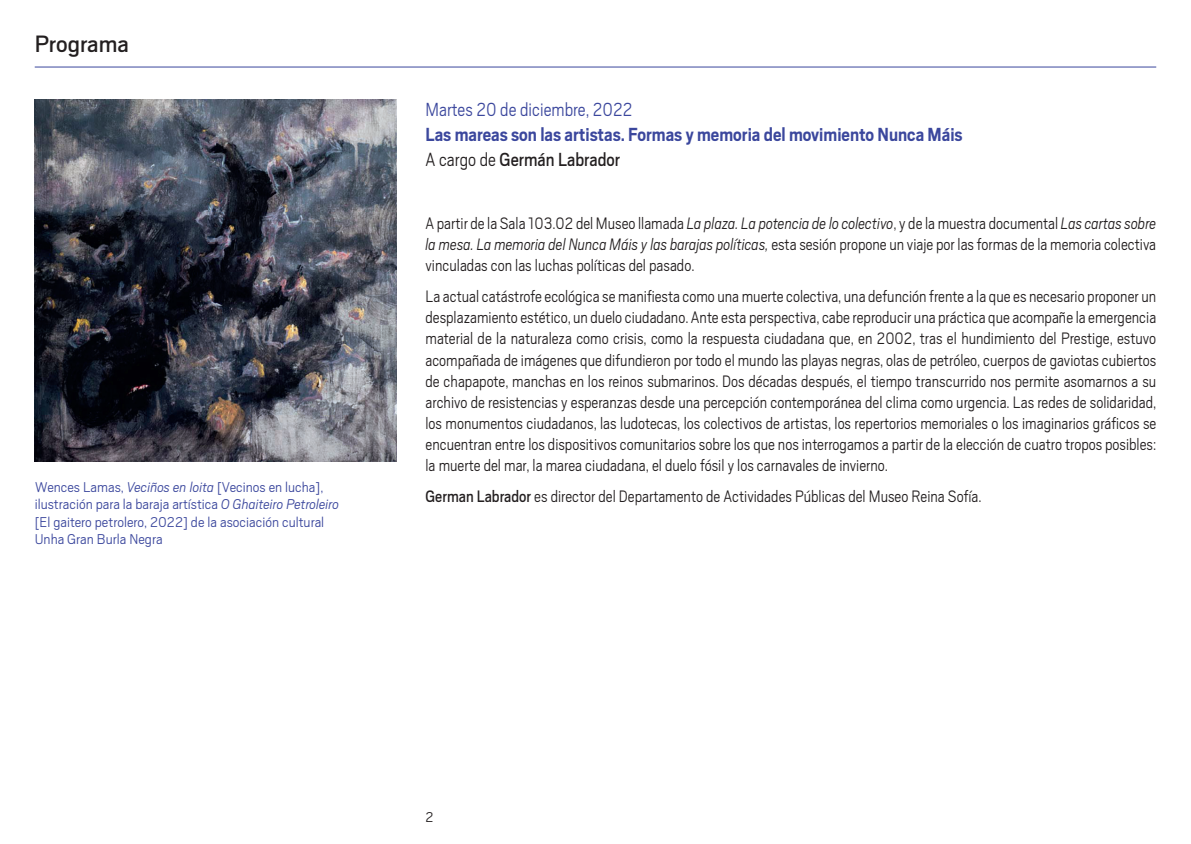
<style>
.page{position:relative;width:1191px;height:844px;background:#fff}
.page>*{position:absolute;margin:0;border:0;box-sizing:border-box;transform-origin:0 0}
.t1{font:26.25px "Scout";color:#231f20}
.Cuerpo_A{font:700 21px "Scout";color:#3b479d;scale:.9 1}
.Cuerpo_A-2{font:300 21px "Scout";color:#3b479d;scale:.9 1}
.Cuerpo_A-3{font:21px "Scout";color:#231f20;scale:.9 1}
.Cuerpo_A-4{font:300 18.38px/21px "Scout";color:#231f20;text-align:justify;scale:.9 1}
.Cuerpo_A-5{font:300 15.75px "Scout";color:#3b479d}
.t2{font:300 15.75px "Scout";color:#231f20}
.s1{font-style:italic}
.s2{font-weight:300}
.s3{font-weight:400}
</style>
<div class="page">
<hr style="left:35px;top:67px;width:1121px;height:1px;background:#3b479d">
<img style="left:35px;top:99px;width:362px;height:362px">
<h1 class="t1" style="left:35px;top:26px;width:96px">Programa</h1>
<p class="Cuerpo_A-5" style="left:35px;top:476px;width:290px">Wences Lamas, <span class="s1">Veciños en loita</span> [Vecinos en lucha],</p>
<p class="Cuerpo_A-5" style="left:35px;top:494px;width:306px">ilustración para la baraja artística <span class="s1">O Ghaiteiro Petroleiro</span></p>
<p class="Cuerpo_A-5" style="left:35px;top:511px;width:291px">[El gaitero petrolero, 2022] de la asociación cultural</p>
<p class="Cuerpo_A-5" style="left:35px;top:529px;width:129px">Unha Gran Burla Negra</p>
<p class="Cuerpo_A-2" style="left:425px;top:96px;width:231px">Martes 20 de diciembre, 2022</p>
<p class="Cuerpo_A" style="left:425px;top:120px;width:598px">Las mareas son las artistas. Formas y memoria del movimiento Nunca Máis</p>
<p class="Cuerpo_A-3" style="left:425px;top:146px;width:218px"><span class="s2">A cargo de</span> Germán Labrador</p>
<p class="Cuerpo_A-4" style="left:425px;top:212px;width:813px">A partir de la Sala 103.02 del Museo llamada <span class="s1">La plaza. La potencia de lo colectivo</span>,y de la muestra documental <span class="s1">Las cartas sobre la mesa. La memoria del Nunca Máis y las barajas políticas,</span> esta sesión propone un viaje por las formas de la memoria colectiva vinculadas con las luchas políticas del pasado.</p>
<p class="Cuerpo_A-4" style="left:425px;top:285px;width:813px">La actual catástrofe ecológica se manifiesta como una muerte colectiva, una defunción frente a la que es necesario proponer un desplazamiento estético, un duelo ciudadano. Ante esta perspectiva, cabe reproducir una práctica que acompañe la emergencia material de la naturaleza como crisis, como la respuesta ciudadana que, en 2002, tras el hundimiento del Prestige, estuvo acompañada de imágenes que difundieron por todo el mundo las playas negras, olas de petróleo, cuerpos de gaviotas cubiertos de chapapote, manchas en los reinos submarinos. Dos décadas después, el tiempo transcurrido nos permite asomarnos a su archivo de resistencias y esperanzas desde una percepción contemporánea del clima como urgencia. Las redes de solidaridad, los monumentos ciudadanos, las ludotecas, los colectivos de artistas, los repertorios memoriales o los imaginarios gráficos se encuentran entre los dispositivos comunitarios sobre los que nos interrogamos a partir de la elección de cuatro tropos posibles: la muerte del mar, la marea ciudadana, el duelo fósil y los carnavales de invierno.</p>
<p class="Cuerpo_A-4" style="left:425px;top:485px;width:619px"><span class="s3">German Labrador</span> es director del Departamento de Actividades Públicas del Museo Reina Sofía.</p>
<p class="t2" style="left:425px;top:806px;width:10px">2</p>
</div>
